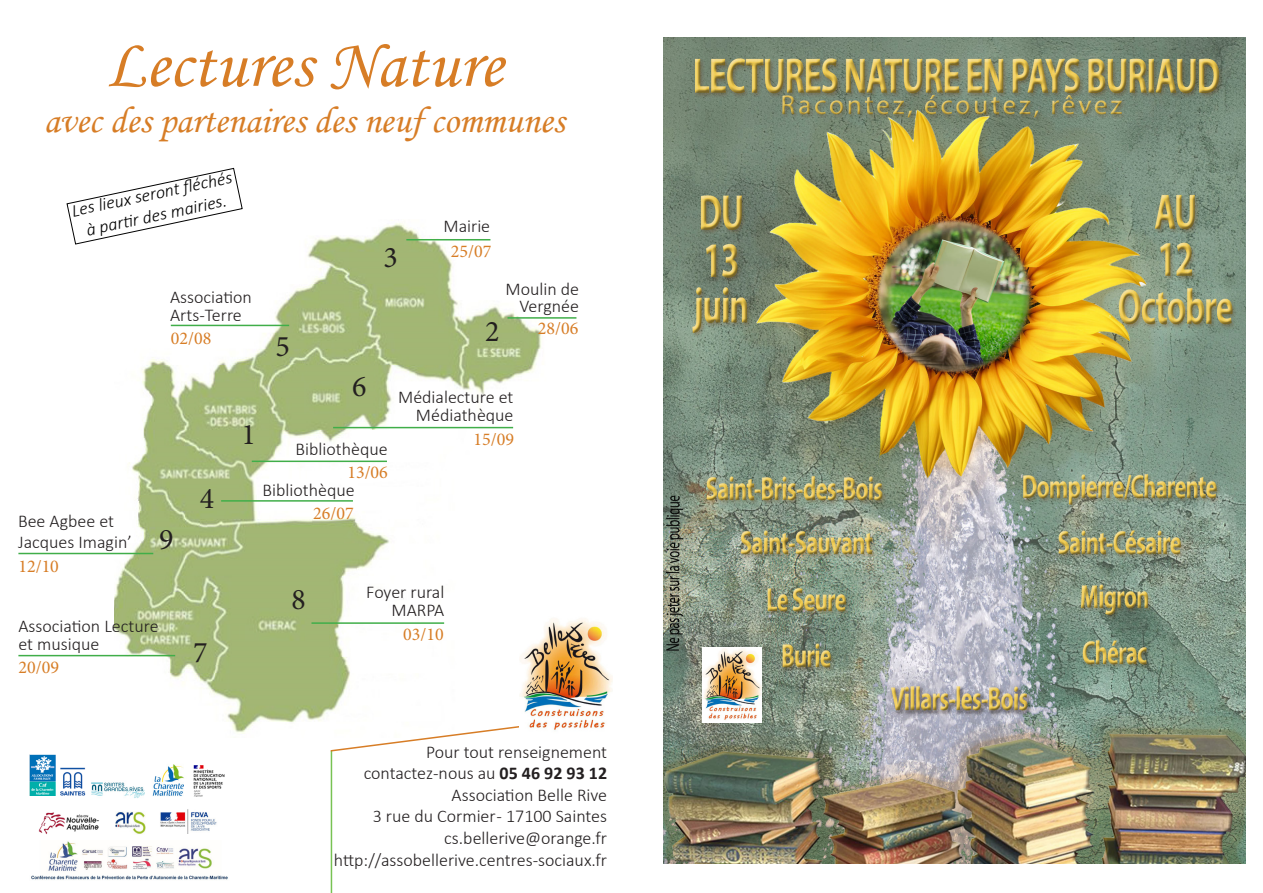
<style>
.page{position:relative;width:1263px;height:893px;background:#fff}
.page>*{position:absolute;margin:0;border:0;box-sizing:border-box;transform-origin:0 0}
.t1{font:69px "Monotype Corsiva";color:#d77d26}
.t2{font:37.5px "Monotype Corsiva";color:#d77d26}
.t3{font:30px "Minion Pro";color:#231f20}
.t4{font:300 18px/16.5px "Calibri";color:#231f20}
.t5{font:18px "Minion Pro";color:#d77d26}
.t6{font:italic 300 18px "Calibri";color:#000}
.s1{font-weight:700}
</style>
<div class="page">
<img style="left:114px;top:223px;width:428px;height:511px">
<hr style="left:311px;top:622px;width:133px;height:2px;background:#40ae49">
<hr style="left:18px;top:655px;width:157px;height:1px;background:#40ae49">
<hr style="left:18px;top:553px;width:135px;height:1px;background:#40ae49">
<hr style="left:221px;top:500px;width:132px;height:2px;background:#40ae49">
<hr style="left:252px;top:461px;width:135px;height:1px;background:#40ae49">
<hr style="left:333px;top:427px;width:180px;height:1px;background:#40ae49">
<hr style="left:171px;top:325px;width:118px;height:1px;background:#40ae49">
<hr style="left:406px;top:239px;width:84px;height:1px;background:#40ae49">
<hr style="left:507px;top:317px;width:69px;height:2px;background:#40ae49">
<hr style="left:331px;top:751px;width:1px;height:142px;background:#78c253">
<svg style="left:329px;top:713px;width:190px;height:39px"></svg>
<img style="left:519px;top:616px;width:94px;height:118px">
<svg style="left:66px;top:168px;width:177px;height:77px"></svg>
<img style="left:31px;top:841px;width:197px;height:39px">
<img style="left:663px;top:37px;width:583px;height:827px">
<img style="left:702px;top:648px;width:60px;height:74px">
<img style="left:30px;top:755px;width:25px;height:41px">
<img style="left:60px;top:767px;width:26px;height:29px">
<img style="left:91px;top:782px;width:54px;height:16px">
<img style="left:193px;top:765px;width:32px;height:32px">
<img style="left:38px;top:812px;width:61px;height:22px">
<img style="left:116px;top:812px;width:30px;height:22px">
<img style="left:160px;top:809px;width:57px;height:25px">
<img style="left:152px;top:764px;width:32px;height:32px">
<p class="t1" style="left:105px;top:23px;width:399px">Lectures Nature</p>
<p class="t2" style="left:44px;top:98px;width:522px">avec des partenaires des neuf communes</p>
<p class="t6" style="left:70px;top:200px;width:165px;rotate:-12deg">Les lieux seront fl échés</p>
<p class="t6" style="left:84px;top:219px;width:145px;rotate:-12deg">à parti r des mairies.</p>
<p class="t4" style="left:170px;top:288px;width:83px">Association</p>
<p class="t4" style="left:170px;top:306px;width:73px">Arts-Terre</p>
<p class="t5" style="left:171px;top:326px;width:42px">02/08</p>
<p class="t4" style="left:18px;top:510px;width:115px;line-height:21px">Bee Agbee et<br>Jacques Imagin’</p>
<p class="t5" style="left:18px;top:554px;width:42px">12/10</p>
<p class="t3" style="left:159px;top:519px;width:16px">9</p>
<p class="t4" style="left:18px;top:617px;width:142px;line-height:18px">Association Lecture et musique</p>
<p class="t5" style="left:18px;top:655px;width:42px">20/09</p>
<p class="t3" style="left:200px;top:478px;width:16px">4</p>
<p class="t3" style="left:193px;top:632px;width:16px">7</p>
<p class="t3" style="left:241px;top:415px;width:16px">1</p>
<p class="t3" style="left:275px;top:327px;width:16px">5</p>
<p class="t3" style="left:352px;top:366px;width:16px">6</p>
<p class="t3" style="left:383px;top:237px;width:16px">3</p>
<p class="t4" style="left:443px;top:217px;width:48px">Mairie</p>
<p class="t5" style="left:451px;top:239px;width:42px">25/07</p>
<p class="t3" style="left:485px;top:311px;width:16px">2</p>
<p class="t4" style="left:505px;top:281px;width:75px;text-align:right">Moulin de<br>Vergnée</p>
<p class="t5" style="left:538px;top:317px;width:42px">28/06</p>
<p class="t4" style="left:398px;top:388px;width:117px">Médialecture et</p>
<p class="t4" style="left:416px;top:406px;width:99px">Médiathèque</p>
<p class="t4" style="left:296px;top:441px;width:94px">Bibliothèque</p>
<p class="t5" style="left:347px;top:460px;width:42px">13/06</p>
<p class="t5" style="left:474px;top:428px;width:42px">15/09</p>
<p class="t4" style="left:263px;top:482px;width:94px">Bibliothèque</p>
<p class="t5" style="left:313px;top:501px;width:42px">26/07</p>
<p class="t3" style="left:291px;top:579px;width:16px">8</p>
<p class="t4" style="left:366px;top:584px;width:80px">Foyer rural</p>
<p class="t4" style="left:392px;top:602px;width:54px">MARPA</p>
<p class="t5" style="left:403px;top:622px;width:42px">03/10</p>
<p class="t4" style="left:426px;top:743px;width:183px">Pour tout renseignement</p>
<p class="t4" style="left:364px;top:765px;width:245px">contactez-nous au <span class="s1">05 46 92 93 12</span></p>
<p class="t4" style="left:452px;top:786px;width:157px">Association Belle Rive</p>
<p class="t4" style="left:373px;top:808px;width:236px">3 rue du Cormier - 17100 Saintes</p>
<p class="t4" style="left:444px;top:830px;width:164px">cs.bellerive@orange.fr</p>
<p class="t4" style="left:334px;top:851px;width:275px">http://assobellerive.centres-sociaux.fr</p>
</div>
